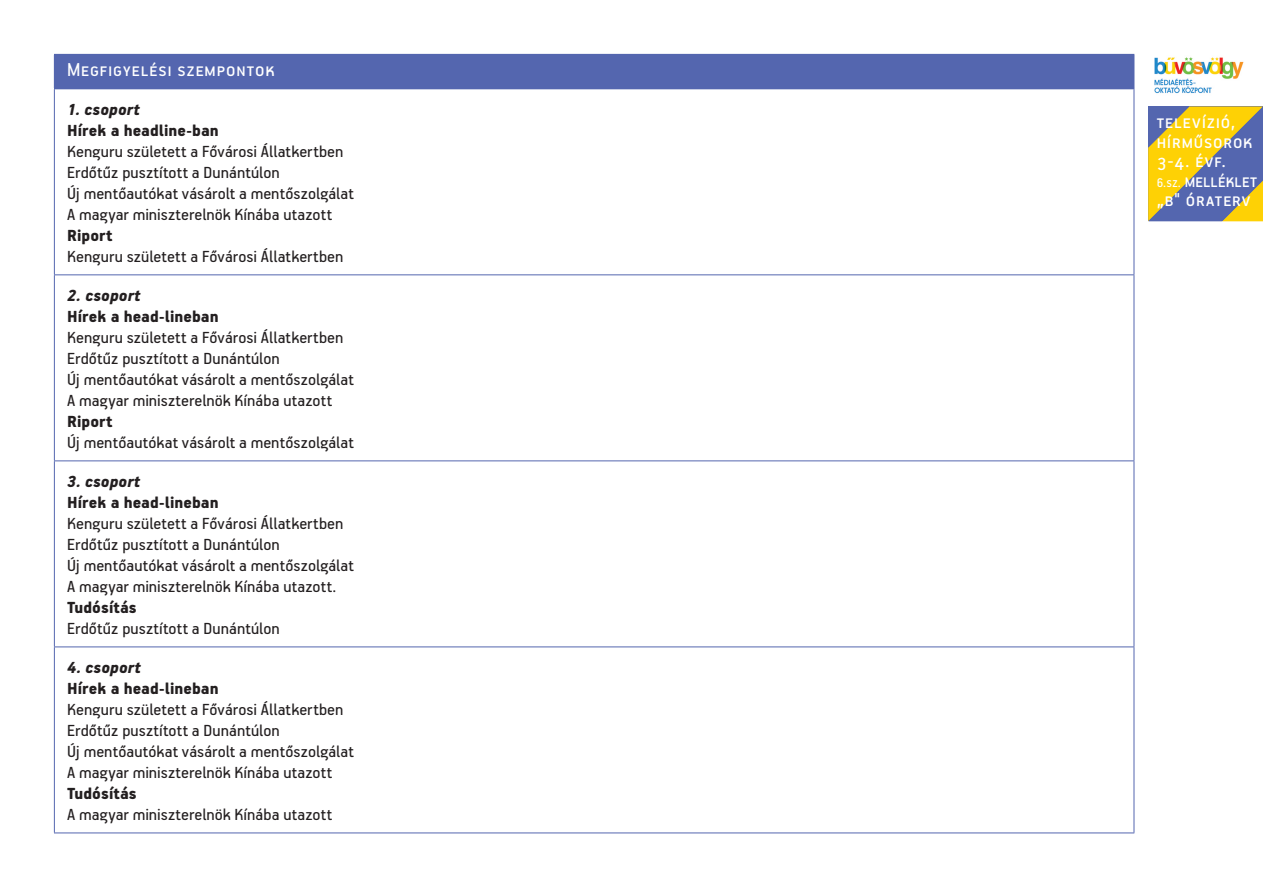
<style>
.page{position:relative;width:1263px;height:893px;background:#fff}
.page>*{position:absolute;margin:0;border:0;box-sizing:border-box;transform-origin:0 0}
.t1{font:21px/19.5px "PF Handbook Pro";letter-spacing:.045em;color:#fff}
.t2{font:21px "PF Handbook Pro";letter-spacing:.015em;color:#fff;scale:.94 1}
.t3{font:18px "PF Handbook Pro";letter-spacing:.005em;color:#231f20}
.t4{font:900 18px "PF Handbook Pro";letter-spacing:.005em;color:#231f20}
.t5{font:italic 900 18px "PF Handbook Pro";letter-spacing:.005em;color:#231f20}
.s1{font-size:15px}
</style>
<div class="page">
<img style="left:1154px;top:57px;width:90px;height:37px">
<hr style="left:54px;top:89px;width:1px;height:185px;background:#5466af">
<hr style="left:1133px;top:89px;width:1px;height:185px;background:#5466af">
<hr style="left:54px;top:274px;width:1080px;height:1px;background:#5466af">
<hr style="left:54px;top:275px;width:1px;height:185px;background:#5466af">
<hr style="left:1133px;top:275px;width:1px;height:185px;background:#5466af">
<hr style="left:54px;top:460px;width:1080px;height:1px;background:#5466af">
<hr style="left:54px;top:461px;width:1px;height:185px;background:#5466af">
<hr style="left:1133px;top:461px;width:1px;height:185px;background:#5466af">
<hr style="left:54px;top:646px;width:1080px;height:1px;background:#5466af">
<hr style="left:54px;top:647px;width:1px;height:185px;background:#5466af">
<hr style="left:1133px;top:647px;width:1px;height:185px;background:#5466af">
<hr style="left:54px;top:832px;width:1080px;height:1px;background:#5466af">
<svg style="left:1148px;top:107px;width:115px;height:114px;background:#a69a5c"></svg>
<div style="left:54px;top:54px;width:1080px;height:34px;background:#5466af"></div>
<hr style="left:54px;top:88px;width:1080px;height:1px;background:#5466af">
<p class="t1" style="left:67px;top:59px;width:209px">Megfigyelési szempontok</p>
<p class="t5" style="left:67px;top:99px;width:74px">1. csoport</p>
<p class="t4" style="left:67px;top:120px;width:153px">Hírek a headline-ban</p>
<p class="t3" style="left:67px;top:141px;width:278px">Kenguru született a Fővárosi Állatkertben</p>
<p class="t3" style="left:67px;top:162px;width:214px">Erdőtűz pusztított a Dunántúlon</p>
<p class="t3" style="left:67px;top:183px;width:288px">Új mentőautókat vásárolt a mentőszolgálat</p>
<p class="t3" style="left:67px;top:204px;width:267px">A magyar miniszterelnök Kínába utazott</p>
<p class="t4" style="left:67px;top:225px;width:47px">Riport</p>
<p class="t3" style="left:67px;top:246px;width:278px">Kenguru született a Fővárosi Állatkertben</p>
<p class="t5" style="left:67px;top:285px;width:75px">2. csoport</p>
<p class="t4" style="left:67px;top:306px;width:153px">Hírek a head-lineban</p>
<p class="t3" style="left:67px;top:327px;width:278px">Kenguru született a Fővárosi Állatkertben</p>
<p class="t3" style="left:67px;top:348px;width:214px">Erdőtűz pusztított a Dunántúlon</p>
<p class="t3" style="left:67px;top:369px;width:288px">Új mentőautókat vásárolt a mentőszolgálat</p>
<p class="t3" style="left:67px;top:390px;width:267px">A magyar miniszterelnök Kínába utazott</p>
<p class="t4" style="left:67px;top:411px;width:47px">Riport</p>
<p class="t3" style="left:67px;top:432px;width:288px">Új mentőautókat vásárolt a mentőszolgálat</p>
<p class="t5" style="left:67px;top:471px;width:75px">3. csoport</p>
<p class="t4" style="left:67px;top:492px;width:153px">Hírek a head-lineban</p>
<p class="t3" style="left:67px;top:513px;width:278px">Kenguru született a Fővárosi Állatkertben</p>
<p class="t3" style="left:67px;top:534px;width:214px">Erdőtűz pusztított a Dunántúlon</p>
<p class="t3" style="left:67px;top:555px;width:288px">Új mentőautókat vásárolt a mentőszolgálat</p>
<p class="t3" style="left:67px;top:576px;width:271px">A magyar miniszterelnök Kínába utazott.</p>
<p class="t4" style="left:67px;top:597px;width:71px">Tudósítás</p>
<p class="t3" style="left:67px;top:618px;width:214px">Erdőtűz pusztított a Dunántúlon</p>
<p class="t5" style="left:67px;top:657px;width:75px">4. csoport</p>
<p class="t4" style="left:67px;top:678px;width:153px">Hírek a head-lineban</p>
<p class="t3" style="left:67px;top:699px;width:278px">Kenguru született a Fővárosi Állatkertben</p>
<p class="t3" style="left:67px;top:720px;width:214px">Erdőtűz pusztított a Dunántúlon</p>
<p class="t3" style="left:67px;top:741px;width:288px">Új mentőautókat vásárolt a mentőszolgálat</p>
<p class="t3" style="left:67px;top:762px;width:267px">A magyar miniszterelnök Kínába utazott</p>
<p class="t4" style="left:67px;top:783px;width:71px">Tudósítás</p>
<p class="t3" style="left:67px;top:804px;width:267px">A magyar miniszterelnök Kínába utazott</p>
<p class="t1" style="left:1157px;top:111px;width:97px">televízió, hírműsorok</p>
<p class="t1" style="left:1157px;top:150px;width:71px">3-4. évf.</p>
<p class="t2" style="left:1157px;top:167px;width:108px"><span class="s1">6.sz.</span> melléklet</p>
<p class="t1" style="left:1157px;top:189px;width:95px">„b" óraterv</p>
</div>
